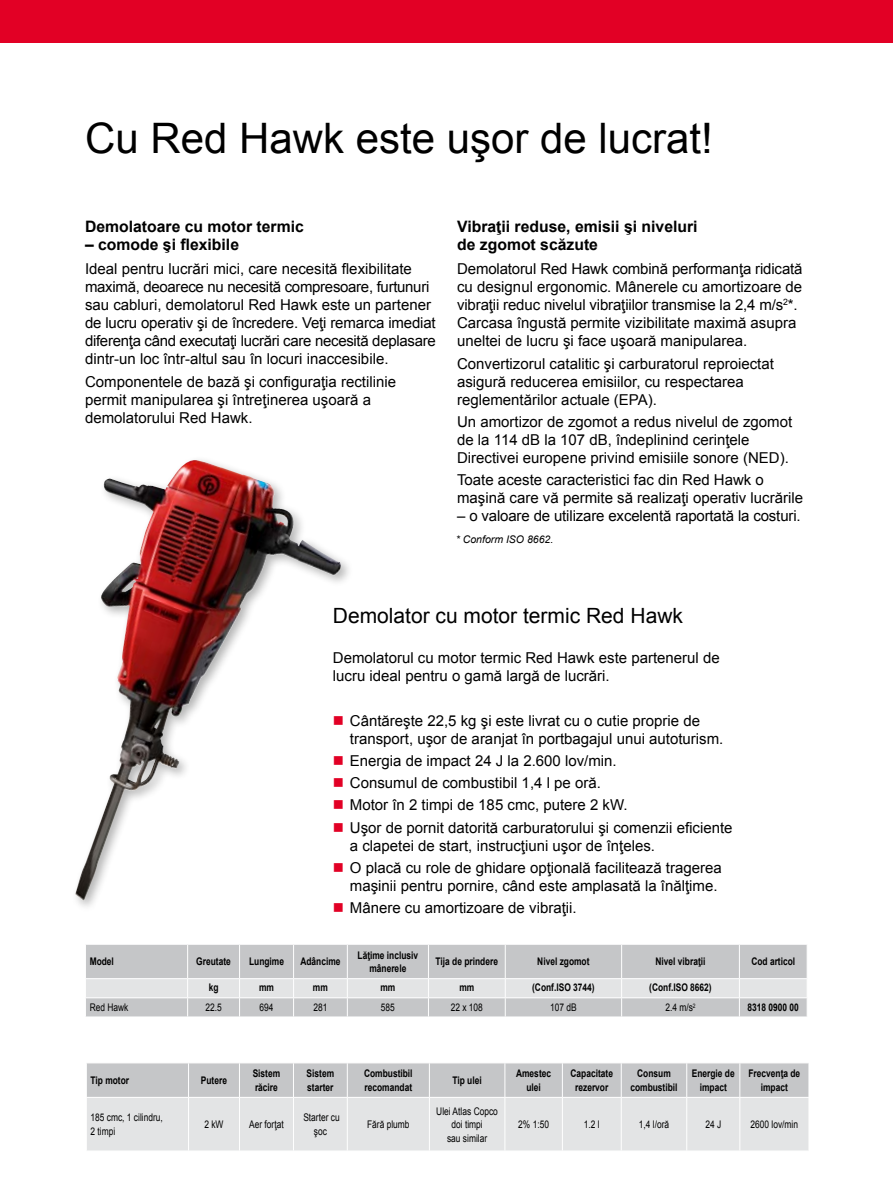
<style>
.page{position:relative;width:893px;height:1191px;background:#fff}
.page>*{position:absolute;margin:0;border:0;box-sizing:border-box;transform-origin:0 0}
.t1{font:42px "Arial";color:#000}
.t2{font:21px "Arial";color:#000}
.t3{font:700 15.75px/18px "Arial";color:#000}
.t4{font:15px/18px "Arial";color:#000}
.t5{font:700 10.5px/13.5px "Arial";color:#000;text-align:center;scale:.8 1}
.t6{font:10.5px/13.5px "Arial";color:#000;text-align:center;scale:.8 1}
.t7{font:italic 10.5px "Arial";color:#000}
.s1{color:#e20025}
</style>
<div class="page">
<img style="left:75px;top:470px;width:224px;height:431px">
<div style="left:0;top:0;width:893px;height:43px;background:#e20025"></div>
<div style="left:86px;top:945px;width:721px;height:33px;background:#c5c6c8"></div>
<hr style="left:187px;top:944px;width:1px;height:34px;background:#fff">
<hr style="left:239px;top:944px;width:1px;height:34px;background:#fff">
<hr style="left:293px;top:944px;width:1px;height:34px;background:#fff">
<hr style="left:347px;top:944px;width:1px;height:34px;background:#fff">
<hr style="left:428px;top:944px;width:1px;height:34px;background:#fff">
<hr style="left:505px;top:944px;width:1px;height:34px;background:#fff">
<hr style="left:621px;top:944px;width:1px;height:34px;background:#fff">
<hr style="left:739px;top:944px;width:1px;height:34px;background:#fff">
<svg style="left:86px;top:978px;width:721px;height:38px"></svg>
<svg style="left:87px;top:1063px;width:722px;height:87px"></svg>
<hr style="left:188px;top:1063px;width:1px;height:34px;background:#fff">
<hr style="left:239px;top:1063px;width:1px;height:34px;background:#fff">
<hr style="left:293px;top:1063px;width:1px;height:34px;background:#fff">
<hr style="left:347px;top:1063px;width:1px;height:34px;background:#fff">
<hr style="left:429px;top:1063px;width:1px;height:34px;background:#fff">
<hr style="left:504px;top:1063px;width:1px;height:34px;background:#fff">
<hr style="left:562px;top:1063px;width:1px;height:34px;background:#fff">
<hr style="left:621px;top:1063px;width:1px;height:34px;background:#fff">
<hr style="left:686px;top:1063px;width:1px;height:34px;background:#fff">
<hr style="left:739px;top:1063px;width:1px;height:34px;background:#fff">
<hr style="left:86px;top:1097px;width:103px;height:1px;background:#fff">
<hr style="left:189px;top:1097px;width:50px;height:1px;background:#fff">
<hr style="left:188px;top:1097px;width:1px;height:53px;background:#fff">
<hr style="left:239px;top:1097px;width:54px;height:1px;background:#fff">
<hr style="left:239px;top:1097px;width:1px;height:53px;background:#fff">
<hr style="left:293px;top:1097px;width:54px;height:1px;background:#fff">
<hr style="left:293px;top:1097px;width:1px;height:53px;background:#fff">
<hr style="left:347px;top:1097px;width:82px;height:1px;background:#fff">
<hr style="left:347px;top:1097px;width:1px;height:53px;background:#fff">
<hr style="left:429px;top:1097px;width:76px;height:1px;background:#fff">
<hr style="left:429px;top:1097px;width:1px;height:53px;background:#fff">
<hr style="left:505px;top:1097px;width:57px;height:1px;background:#fff">
<hr style="left:504px;top:1097px;width:1px;height:53px;background:#fff">
<hr style="left:562px;top:1097px;width:59px;height:1px;background:#fff">
<hr style="left:562px;top:1097px;width:1px;height:53px;background:#fff">
<hr style="left:621px;top:1097px;width:66px;height:1px;background:#fff">
<hr style="left:621px;top:1097px;width:1px;height:53px;background:#fff">
<hr style="left:687px;top:1097px;width:53px;height:1px;background:#fff">
<hr style="left:686px;top:1097px;width:1px;height:53px;background:#fff">
<hr style="left:740px;top:1097px;width:69px;height:1px;background:#fff">
<hr style="left:739px;top:1097px;width:1px;height:53px;background:#fff">
<h1 class="t1" style="left:85px;top:111px;width:629px">Cu Red Hawk este uşor de lucrat!</h1>
<p class="t3" style="left:85px;top:218px;width:220px">Demolatoare cu motor termic</p>
<p class="t3" style="left:85px;top:236px;width:156px">– comode şi flexibile</p>
<p class="t4" style="left:85px;top:260px;width:352px">Ideal pentru lucrări mici, care necesită flexibilitate maximă, deoarece nu necesită compresoare, furtunuri sau cabluri, demolatorul Red Hawk este un partener de lucru operativ şi de încredere. Veţi remarca imediat diferenţa când executaţi lucrări care necesită deplasare dintr-un loc într-altul sau în locuri inaccesibile.</p>
<p class="t4" style="left:85px;top:372px;width:312px">Componentele de bază şi configuraţia rectilinie permit manipularea şi întreţinerea uşoară a demolatorului Red Hawk.</p>
<p class="t3" style="left:457px;top:218px;width:242px">Vibraţii reduse, emisii şi niveluri de zgomot scăzute</p>
<p class="t4" style="left:457px;top:260px;width:347px">Demolatorul Red Hawk combină performanţa ridicată cu designul ergonomic. Mânerele cu amortizoare de vibraţii reduc nivelul vibraţiilor transmise la 2,4 m/s<sup>2</sup>*.<br>Carcasa îngustă permite vizibilitate maximă asupra uneltei de lucru şi face uşoară manipularea.</p>
<p class="t4" style="left:457px;top:354px;width:318px">Convertizorul catalitic şi carburatorul reproiectat asigură reducerea emisiilor, cu respectarea reglementărilor actuale (EPA).</p>
<p class="t4" style="left:457px;top:413px;width:337px">Un amortizor de zgomot a redus nivelul de zgomot de la 114 dB la 107 dB, îndeplinind cerinţele<br>Directivei europene privind emisiile sonore (NED).</p>
<p class="t4" style="left:457px;top:471px;width:347px">Toate aceste caracteristici fac din Red Hawk o maşină care vă permite să realizaţi operativ lucrările</p>
<p class="t4" style="left:457px;top:507px;width:345px">– o valoare de utilizare excelentă raportată la costuri.</p>
<p class="t7" style="left:456px;top:532px;width:99px">* Conform ISO 8662.</p>
<h2 class="t2" style="left:333px;top:601px;width:352px">Demolator cu motor termic Red Hawk</h2>
<p class="t4" style="left:333px;top:649px;width:388px">Demolatorul cu motor termic Red Hawk este partenerul de lucru ideal pentru o gamă largă de lucrări.</p>
<p class="t4" style="left:350px;top:711px;width:375px;text-indent:-17px"><span class="s1">■</span> Cântăreşte 22,5 kg şi este livrat cu o cutie proprie de transport, uşor de aranjat în portbagajul unui autoturism.</p>
<p class="t4" style="left:333px;top:752px;width:285px"><span class="s1">■</span> Energia de impact 24 J la 2.600 lov/min.</p>
<p class="t4" style="left:333px;top:774px;width:269px"><span class="s1">■</span> Consumul de combustibil 1,4 l pe oră.</p>
<p class="t4" style="left:333px;top:796px;width:296px"><span class="s1">■</span> Motor în 2 timpi de 185 cmc, putere 2 kW.</p>
<p class="t4" style="left:350px;top:818px;width:384px;text-indent:-17px"><span class="s1">■</span> Uşor de pornit datorită carburatorului şi comenzii eficiente a clapetei de start, instrucţiuni uşor de înţeles.</p>
<p class="t4" style="left:333px;top:858px;width:390px;text-align:right"><span class="s1">■</span> O placă cu role de ghidare opţională facilitează tragerea maşinii pentru pornire, când este amplasată la înălţime.</p>
<p class="t4" style="left:333px;top:899px;width:245px"><span class="s1">■</span> Mânere cu amortizoare de vibraţii.</p>
<p class="t5" style="left:90px;top:955px;width:32px">Model</p>
<p class="t5" style="left:196px;top:955px;width:45px">Greutate</p>
<p class="t5" style="left:249px;top:955px;width:45px">Lungime</p>
<p class="t5" style="left:300px;top:955px;width:52px">Adâncime</p>
<p class="t5" style="left:358px;top:948px;width:77px">Lăţime inclusiv mânerele</p>
<p class="t5" style="left:436px;top:955px;width:80px">Tija de prindere</p>
<p class="t5" style="left:537px;top:955px;width:67px">Nivel zgomot</p>
<p class="t5" style="left:655px;top:955px;width:64px">Nivel vibraţii</p>
<p class="t5" style="left:751px;top:955px;width:56px">Cod articol</p>
<p class="t5" style="left:209px;top:980px;width:14px">kg</p>
<p class="t5" style="left:259px;top:980px;width:20px">mm</p>
<p class="t5" style="left:313px;top:980px;width:20px">mm</p>
<p class="t5" style="left:380px;top:980px;width:20px">mm</p>
<p class="t5" style="left:459px;top:980px;width:20px">mm</p>
<p class="t5" style="left:532px;top:980px;width:80px">(Conf.ISO 3744)</p>
<p class="t5" style="left:649px;top:980px;width:80px">(Conf.ISO 8662)</p>
<p class="t6" style="left:90px;top:1001px;width:50px">Red Hawk</p>
<p class="t6" style="left:205px;top:1001px;width:22px">22.5</p>
<p class="t6" style="left:260px;top:1001px;width:19px">694</p>
<p class="t6" style="left:313px;top:1001px;width:19px">281</p>
<p class="t6" style="left:381px;top:1001px;width:19px">585</p>
<p class="t6" style="left:451px;top:1001px;width:42px">22 x 108</p>
<p class="t6" style="left:550px;top:1001px;width:35px">107 dB</p>
<p class="t6" style="left:665px;top:1001px;width:39px">2.4 m/s<sup>2</sup></p>
<p class="t5" style="left:748px;top:1001px;width:66px">8318 0900 00</p>
<p class="t5" style="left:91px;top:1073px;width:50px">Tip motor</p>
<p class="t5" style="left:201px;top:1073px;width:34px">Putere</p>
<p class="t5" style="left:253px;top:1067px;width:36px;text-align:left">Sistem răcire</p>
<p class="t5" style="left:307px;top:1067px;width:36px;text-align:left">Sistem starter</p>
<p class="t5" style="left:364px;top:1067px;width:62px;text-align:left">Combustibil recomandat</p>
<p class="t5" style="left:452px;top:1073px;width:38px">Tip ulei</p>
<p class="t5" style="left:516px;top:1067px;width:45px">Amestec ulei</p>
<p class="t5" style="left:571px;top:1067px;width:55px">Capacitate rezervor</p>
<p class="t5" style="left:630px;top:1067px;width:60px">Consum combustibil</p>
<p class="t5" style="left:692px;top:1067px;width:55px">Energie de impact</p>
<p class="t5" style="left:748px;top:1067px;width:66px">Frecvenţa de impact</p>
<p class="t6" style="left:91px;top:1111px;width:92px;text-align:left">185 cmc, 1 cilindru,<br>2 timpi</p>
<p class="t6" style="left:204px;top:1117px;width:25px">2 kW</p>
<p class="t6" style="left:249px;top:1117px;width:45px">Aer forţat</p>
<p class="t6" style="left:303px;top:1111px;width:47px">Starter cu şoc</p>
<p class="t6" style="left:367px;top:1117px;width:55px">Fără plumb</p>
<p class="t6" style="left:436px;top:1104px;width:79px">Ulei Atlas Copco doi timpi<br>sau similar</p>
<p class="t6" style="left:518px;top:1117px;width:40px">2% 1:50</p>
<p class="t6" style="left:584px;top:1117px;width:21px">1.2 l</p>
<p class="t6" style="left:639px;top:1117px;width:39px">1,4 l/oră</p>
<p class="t6" style="left:705px;top:1117px;width:21px">24 J</p>
<p class="t6" style="left:751px;top:1117px;width:61px">2600 lov/min</p>
</div>
